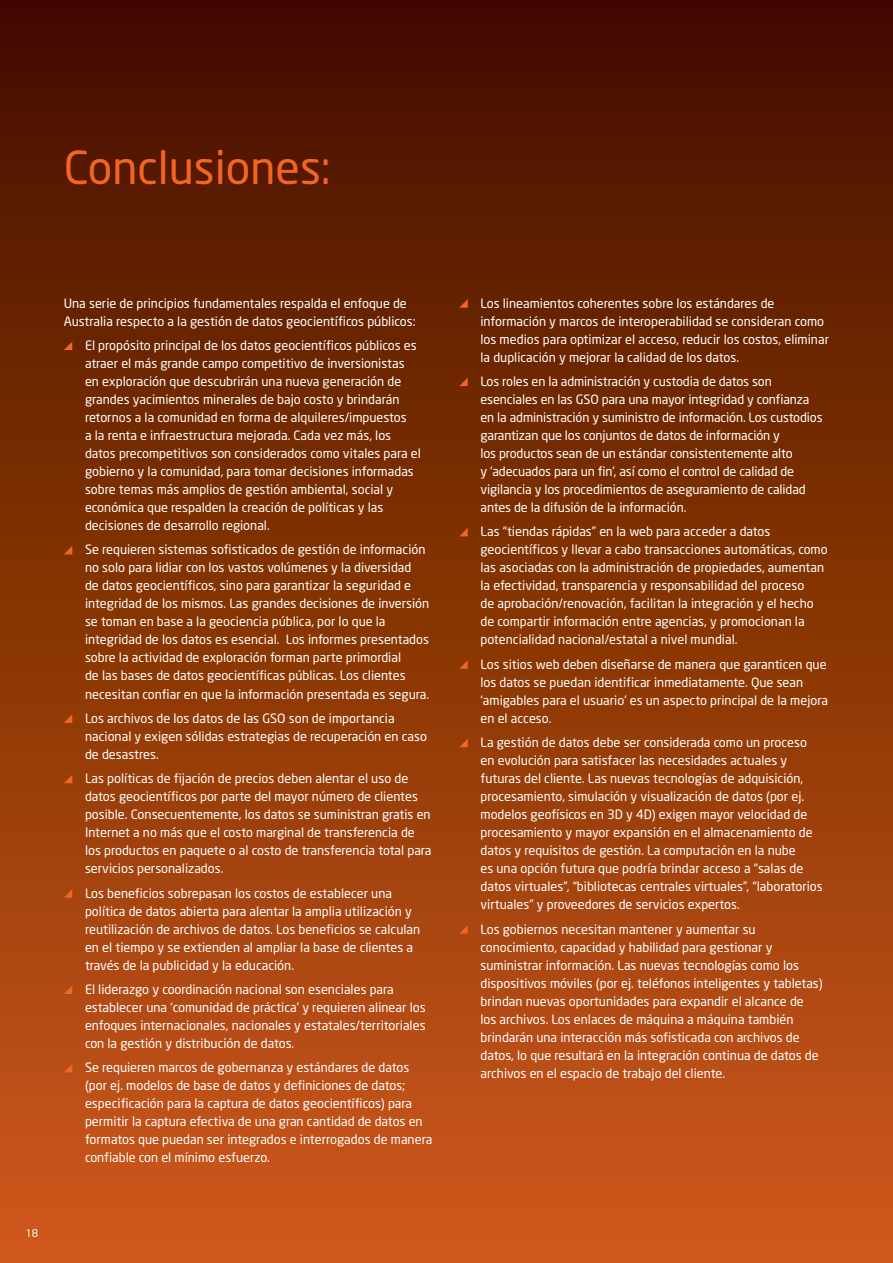
<style>
.page{position:relative;width:893px;height:1263px;background:#fff}
.page>*{position:absolute;margin:0;border:0;box-sizing:border-box;transform-origin:0 0}
.t1{font:45px "Neo Sans";color:#f26522}
.t2{font:12.75px/18px "Neo Sans";color:#fff}
.t3{font:10.5px "Neo Sans";color:#fff}
</style>
<div class="page">
<div style="left:0;top:0;width:893px;height:1263px;background:linear-gradient(to bottom,#430e00,#d05a18)"></div>
<svg style="left:64px;top:342px;width:8px;height:8px"></svg>
<svg style="left:64px;top:546px;width:8px;height:8px"></svg>
<svg style="left:64px;top:714px;width:8px;height:9px"></svg>
<svg style="left:64px;top:775px;width:8px;height:8px"></svg>
<svg style="left:64px;top:889px;width:8px;height:9px"></svg>
<svg style="left:64px;top:985px;width:8px;height:9px"></svg>
<svg style="left:64px;top:1064px;width:8px;height:8px"></svg>
<svg style="left:459px;top:299px;width:9px;height:9px"></svg>
<svg style="left:459px;top:378px;width:9px;height:8px"></svg>
<svg style="left:459px;top:528px;width:9px;height:8px"></svg>
<svg style="left:459px;top:660px;width:9px;height:9px"></svg>
<svg style="left:459px;top:739px;width:9px;height:8px"></svg>
<svg style="left:459px;top:925px;width:9px;height:9px"></svg>
<h1 class="t1" style="left:64px;top:140px;width:269px">Conclusiones:</h1>
<p class="t2" style="left:64px;top:294px;width:353px">Una serie de principios fundamentales respalda el enfoque de<br>Australia respecto a la gestión de datos geocientíficos públicos:</p>
<p class="t2" style="left:85px;top:336px;width:337px">El propósito principal de los datos geocientíficos públicos es atraer el más grande campo competitivo de inversionistas en exploración que descubrirán una nueva generación de grandes yacimientos minerales de bajo costo y brindarán retornos a la comunidad en forma de alquileres/impuestos<br>a la renta e infraestructura mejorada. Cada vez más, los datos precompetitivos son considerados como vitales para el gobierno y la comunidad, para tomar decisiones informadas sobre temas más amplios de gestión ambiental, social y económica que respalden la creación de políticas y las decisiones de desarrollo regional.</p>
<p class="t2" style="left:85px;top:541px;width:346px">Se requieren sistemas sofisticados de gestión de información no solo para lidiar con los vastos volúmenes y la diversidad<br>de datos geocientíficos, sino para garantizar la seguridad e integridad de los mismos. Las grandes decisiones de inversión se toman en base a la geociencia pública, por lo que la integridad de los datos es esencial. Los informes presentados sobre la actividad de exploración forman parte primordial<br>de las bases de datos geocientíficas públicas. Los clientes necesitan confiar en que la información presentada es segura.</p>
<p class="t2" style="left:85px;top:709px;width:343px">Los archivos de los datos de las GSO son de importancia nacional y exigen sólidas estrategias de recuperación en caso de desastres.</p>
<p class="t2" style="left:85px;top:769px;width:348px">Las políticas de fijación de precios deben alentar el uso de datos geocientíficos por parte del mayor número de clientes posible. Consecuentemente, los datos se suministran gratis en Internet a no más que el costo marginal de transferencia de los productos en paquete o al costo de transferencia total para servicios personalizados.</p>
<p class="t2" style="left:85px;top:884px;width:337px">Los beneficios sobrepasan los costos de establecer una política de datos abierta para alentar la amplia utilización y reutilización de archivos de datos. Los beneficios se calculan en el tiempo y se extienden al ampliar la base de clientes a través de la publicidad y la educación.</p>
<p class="t2" style="left:85px;top:980px;width:342px">El liderazgo y coordinación nacional son esenciales para establecer una ‘comunidad de práctica’ y requieren alinear los enfoques internacionales, nacionales y estatales/territoriales con la gestión y distribución de datos.</p>
<p class="t2" style="left:85px;top:1058px;width:349px">Se requieren marcos de gobernanza y estándares de datos (por ej. modelos de base de datos y definiciones de datos; especificación para la captura de datos geocientíficos) para permitir la captura efectiva de una gran cantidad de datos en formatos que puedan ser integrados e interrogados de manera confiable con el mínimo esfuerzo.</p>
<p class="t3" style="left:26px;top:1227px;width:14px">18</p>
<p class="t2" style="left:480px;top:294px;width:350px">Los lineamientos coherentes sobre los estándares de información y marcos de interoperabilidad se consideran como los medios para optimizar el acceso, reducir los costos, eliminar la duplicación y mejorar la calidad de los datos.</p>
<p class="t2" style="left:480px;top:372px;width:344px">Los roles en la administración y custodia de datos son esenciales en las GSO para una mayor integridad y confianza en la administración y suministro de información. Los custodios garantizan que los conjuntos de datos de información y<br>los productos sean de un estándar consistentemente alto<br>y ‘adecuados para un fin’, así como el control de calidad de vigilancia y los procedimientos de aseguramiento de calidad antes de la difusión de la información.</p>
<p class="t2" style="left:480px;top:523px;width:349px">Las “tiendas rápidas” en la web para acceder a datos geocientíficos y llevar a cabo transacciones automáticas, como las asociadas con la administración de propiedades, aumentan la efectividad, transparencia y responsabilidad del proceso<br>de aprobación/renovación, facilitan la integración y el hecho de compartir información entre agencias, y promocionan la potencialidad nacional/estatal a nivel mundial.</p>
<p class="t2" style="left:480px;top:655px;width:349px">Los sitios web deben diseñarse de manera que garanticen que los datos se puedan identificar inmediatamente. Que sean ‘amigables para el usuario’ es un aspecto principal de la mejora en el acceso.</p>
<p class="t2" style="left:480px;top:733px;width:344px">La gestión de datos debe ser considerada como un proceso en evolución para satisfacer las necesidades actuales y futuras del cliente. Las nuevas tecnologías de adquisición, procesamiento, simulación y visualización de datos (por ej. modelos geofísicos en 3D y 4D) exigen mayor velocidad de procesamiento y mayor expansión en el almacenamiento de datos y requisitos de gestión. La computación en la nube<br>es una opción futura que podría brindar acceso a “salas de datos virtuales”, “bibliotecas centrales virtuales”, “laboratorios virtuales” y proveedores de servicios expertos.</p>
<p class="t2" style="left:480px;top:920px;width:344px">Los gobiernos necesitan mantener y aumentar su conocimiento, capacidad y habilidad para gestionar y suministrar información. Las nuevas tecnologías como los dispositivos móviles (por ej. teléfonos inteligentes y tabletas) brindan nuevas oportunidades para expandir el alcance de los archivos. Los enlaces de máquina a máquina también brindarán una interacción más sofisticada con archivos de datos, lo que resultará en la integración continua de datos de archivos en el espacio de trabajo del cliente.</p>
</div>
